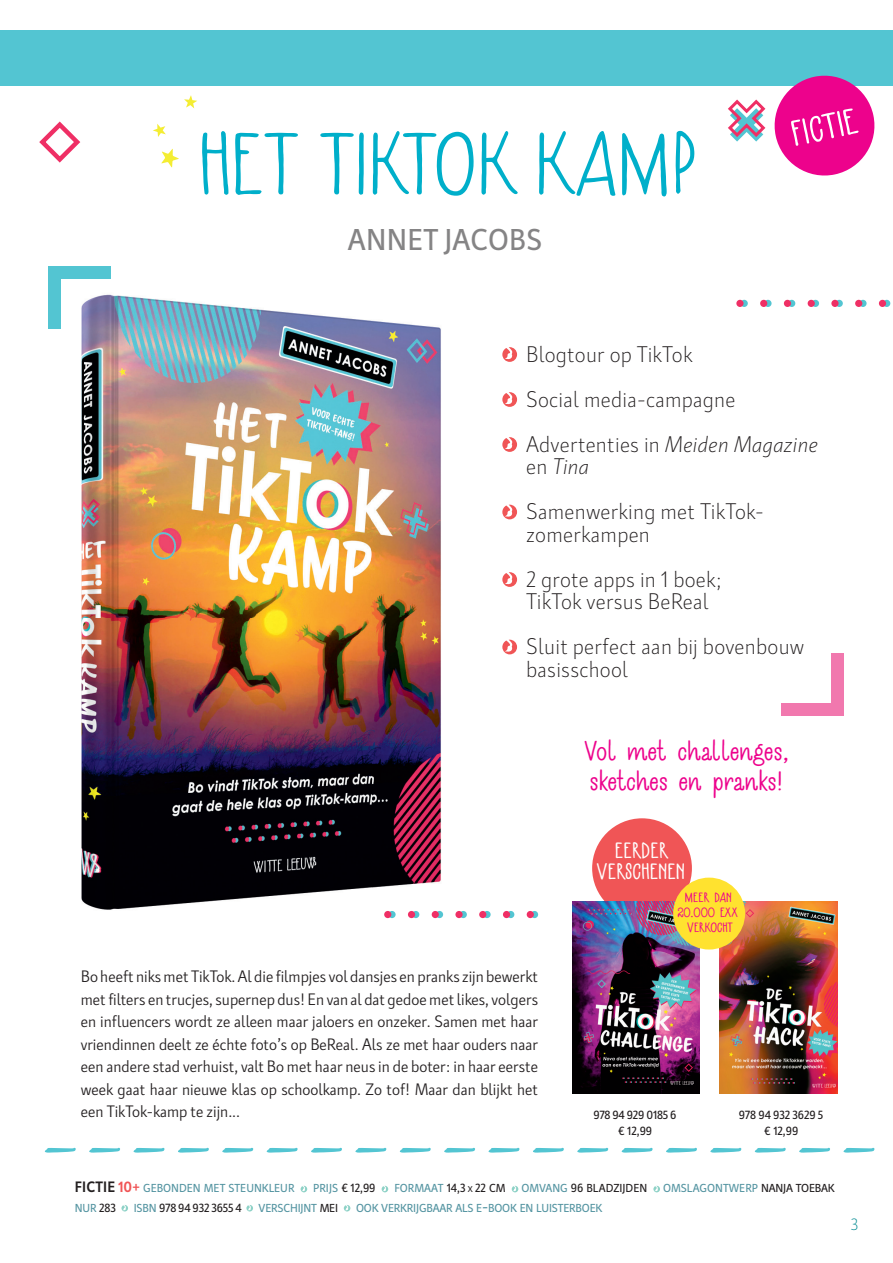
<style>
.page{position:relative;width:893px;height:1263px;background:#fff}
.page>*{position:absolute;margin:0;border:0;box-sizing:border-box;transform-origin:0 0}
.t1{font:112.5px "Les Tulipes Pro Sans";letter-spacing:-.005em;color:#00afca}
.t2{font:46.5px "Les Tulipes Pro Sans Bold";color:#fff}
.t3{font:34.5px/30px "Les Tulipes Pro Sans Bold";letter-spacing:-.02em;color:#ed028c}
.t4{font:500 30px "Kardinal";letter-spacing:.01em;color:#858485}
.t5{font:28.5px/21px "Les Tulipes Pro Sans Bold";color:#fff;text-align:center}
.t6{font:300 22.5px/45px "Kardinal";letter-spacing:.01em;color:#231f20}
.t7{font:17.25px/15.1px "Les Tulipes Pro Sans Bold";color:#ed028c;text-align:center}
.t8{font:16.5px/22.5px "Kardinal";color:#231f20;text-align:justify}
.t9{font:300 16.5px "Kardinal";color:#008a91}
.t10{font:500 12px/16.5px "Kardinal";letter-spacing:-.01em;color:#231f20;text-align:center}
.t11{font:500 11.55px "Kardinal";letter-spacing:-.005em;color:#5595a2}
.s1{font-style:italic}
.s2{font-weight:700;font-size:15px;color:#231f20}
.s3{font-weight:700;font-size:15px;color:#f05556}
.s4{font-size:12px;color:#231f20}
.s5{font-size:8.4px;color:#231f20}
.s6{color:#231f20}
.s7{font-size:11.55px;color:#5595a2}
.s8{font-size:16.5px}
</style>
<div class="page">
<div style="left:592px;top:818px;width:100px;height:100px;background:#f05556;border-radius:50%"></div>
<img style="left:572px;top:901px;width:128px;height:193px">
<img style="left:719px;top:901px;width:119px;height:193px">
<img style="left:48px;top:270px;width:481px;height:648px">
<svg style="left:45px;top:1148px;width:829px;height:4px"></svg>
<svg style="left:502px;top:347px;width:15px;height:15px"></svg>
<svg style="left:502px;top:392px;width:15px;height:15px"></svg>
<svg style="left:502px;top:437px;width:15px;height:15px"></svg>
<svg style="left:502px;top:505px;width:15px;height:14px"></svg>
<svg style="left:502px;top:572px;width:15px;height:15px"></svg>
<svg style="left:502px;top:640px;width:15px;height:14px"></svg>
<svg style="left:301px;top:1186px;width:6px;height:6px"></svg>
<svg style="left:382px;top:1186px;width:6px;height:6px"></svg>
<svg style="left:512px;top:1186px;width:6px;height:6px"></svg>
<svg style="left:653px;top:1186px;width:7px;height:6px"></svg>
<svg style="left:121px;top:1205px;width:7px;height:6px"></svg>
<svg style="left:246px;top:1205px;width:7px;height:6px"></svg>
<svg style="left:344px;top:1205px;width:6px;height:6px"></svg>
<div style="left:0;top:31px;width:893px;height:55px;background:#53c5d2"></div>
<svg style="left:728px;top:75px;width:147px;height:101px"></svg>
<svg style="left:741px;top:300px;width:7px;height:7px"></svg>
<svg style="left:764px;top:300px;width:8px;height:7px"></svg>
<div style="left:788px;top:300px;width:7px;height:7px;background:#53c5d2;border-radius:50%"></div>
<div style="left:812px;top:300px;width:7px;height:7px;background:#53c5d2;border-radius:50%"></div>
<div style="left:836px;top:300px;width:7px;height:7px;background:#53c5d2;border-radius:50%"></div>
<svg style="left:859px;top:300px;width:8px;height:7px"></svg>
<div style="left:883px;top:300px;width:7px;height:7px;background:#53c5d2;border-radius:50%"></div>
<div style="left:736px;top:300px;width:7px;height:7px;background:#ef2f65;border-radius:50%"></div>
<div style="left:760px;top:300px;width:7px;height:7px;background:#ef2f65;border-radius:50%"></div>
<div style="left:784px;top:300px;width:7px;height:7px;background:#ef2f65;border-radius:50%"></div>
<div style="left:808px;top:300px;width:7px;height:7px;background:#ef2f65;border-radius:50%"></div>
<div style="left:831px;top:300px;width:8px;height:7px;background:#ef2f65;border-radius:50%"></div>
<div style="left:855px;top:300px;width:7px;height:7px;background:#ef2f65;border-radius:50%"></div>
<div style="left:879px;top:300px;width:7px;height:7px;background:#ef2f65;border-radius:50%"></div>
<svg style="left:161px;top:149px;width:18px;height:18px"></svg>
<svg style="left:184px;top:95px;width:13px;height:13px"></svg>
<svg style="left:153px;top:124px;width:13px;height:13px"></svg>
<div style="left:48px;top:266px;width:12px;height:62px;background:#53c5d2"></div>
<div style="left:48px;top:266px;width:62px;height:12px;background:#53c5d2"></div>
<div style="left:831px;top:653px;width:12px;height:63px;background:#f178ae"></div>
<div style="left:781px;top:703px;width:62px;height:13px;background:#f178ae"></div>
<svg style="left:388px;top:911px;width:8px;height:7px"></svg>
<svg style="left:412px;top:911px;width:7px;height:7px"></svg>
<div style="left:436px;top:911px;width:7px;height:7px;background:#53c5d2;border-radius:50%"></div>
<div style="left:460px;top:911px;width:7px;height:7px;background:#53c5d2;border-radius:50%"></div>
<svg style="left:483px;top:911px;width:8px;height:7px"></svg>
<svg style="left:507px;top:911px;width:7px;height:7px"></svg>
<div style="left:531px;top:911px;width:7px;height:7px;background:#53c5d2;border-radius:50%"></div>
<div style="left:384px;top:911px;width:7px;height:7px;background:#ef2f65;border-radius:50%"></div>
<div style="left:408px;top:911px;width:7px;height:7px;background:#ef2f65;border-radius:50%"></div>
<div style="left:432px;top:911px;width:7px;height:7px;background:#ef2f65;border-radius:50%"></div>
<div style="left:455px;top:911px;width:8px;height:7px;background:#ef2f65;border-radius:50%"></div>
<div style="left:479px;top:911px;width:7px;height:7px;background:#ef2f65;border-radius:50%"></div>
<div style="left:503px;top:911px;width:7px;height:7px;background:#ef2f65;border-radius:50%"></div>
<div style="left:527px;top:911px;width:7px;height:7px;background:#ef2f65;border-radius:50%"></div>
<svg style="left:39px;top:121px;width:42px;height:42px"></svg>
<div style="left:673px;top:877px;width:72px;height:72px;background:#ffe22f;border-radius:50%"></div>
<h1 class="t1" style="left:198px;top:113px;width:501px">HET TIKTOK KAMP</h1>
<h3 class="t4" style="left:348px;top:217px;width:196px">ANNET JACOBS</h3>
<h2 class="t2" style="left:787px;top:113px;width:69px;rotate:-12deg">FICTIE</h2>
<h3 class="t6" style="left:526px;top:330px;width:293px">Blogtour op TikTok<br>Social media-campagne<br>Advertenties in <span class="s1">Meiden Magazine</span></h3>
<h3 class="t6" style="left:526px;top:443px;width:239px">en <span class="s1">Tina<br></span>Samenwerking met TikTok-</h3>
<h3 class="t6" style="left:526px;top:510px;width:197px">zomerkampen<br>2 grote apps in 1 boek;</h3>
<h3 class="t6" style="left:526px;top:578px;width:280px">TikTok versus BeReal<br>Sluit perfect aan bij bovenbouw</h3>
<h3 class="t6" style="left:526px;top:645px;width:103px">basisschool</h3>
<h3 class="t3" style="left:584px;top:737px;width:206px">Vol met challenges, sketches en pranks!</h3>
<h3 class="t5" style="left:597px;top:841px;width:90px">EERDER<br>VERSCHENEN</h3>
<p class="t8" style="left:81px;top:964px;width:459px">Bo heeft niks met TikTok. Al die filmpjes vol dansjes en pranks zijn bewerkt met filters en trucjes, supernep dus! En van al dat gedoe met likes, volgers en influencers wordt ze alleen maar jaloers en onzeker. Samen met haar vriendinnen deelt ze échte foto’s op BeReal. Als ze met haar ouders naar een andere stad verhuist, valt Bo met haar neus in de boter: in haar eerste week gaat haar nieuwe klas op schoolkamp. Zo tof! Maar dan blijkt het een TikTok-kamp te zijn...</p>
<p class="t7" style="left:677px;top:890px;width:62px">MEER DAN<br>20.000 EXX<br>VERKOCHT</p>
<p class="t10" style="left:593px;top:1106px;width:85px">978 94 929 0185 6 € 12,99</p>
<p class="t10" style="left:739px;top:1106px;width:86px">978 94 932 3629 5 € 12,99</p>
<p class="t11" style="left:75px;top:1180px;width:761px"><span class="s2">FICTIE</span> <span class="s3">10+</span> GEBONDEN MET STEUNKLEUR PRIJS <span class="s4">€ 12,99</span> FORMAAT <span class="s4">14,3</span> <span class="s5">X</span> <span class="s4">22</span> <span class="s6">CM</span> OMVANG <span class="s4">96</span> <span class="s6">BLADZIJDEN</span> OMSLAGONTWERP <span class="s6">NANJA TOEBAK</span></p>
<p class="t10" style="left:75px;top:1198px;width:168px"><span class="s7">NUR</span> 283 <span class="s7">ISBN</span> 978 94 932 3655 4</p>
<p class="t11" style="left:259px;top:1199px;width:345px">VERSCHIJNT <span class="s6">MEI</span> OOK VERKRIJGBAAR ALS E<span class="s8">-</span>BOOK EN LUISTERBOEK</p>
<p class="t9" style="left:851px;top:1212px;width:9px">3</p>
</div>
